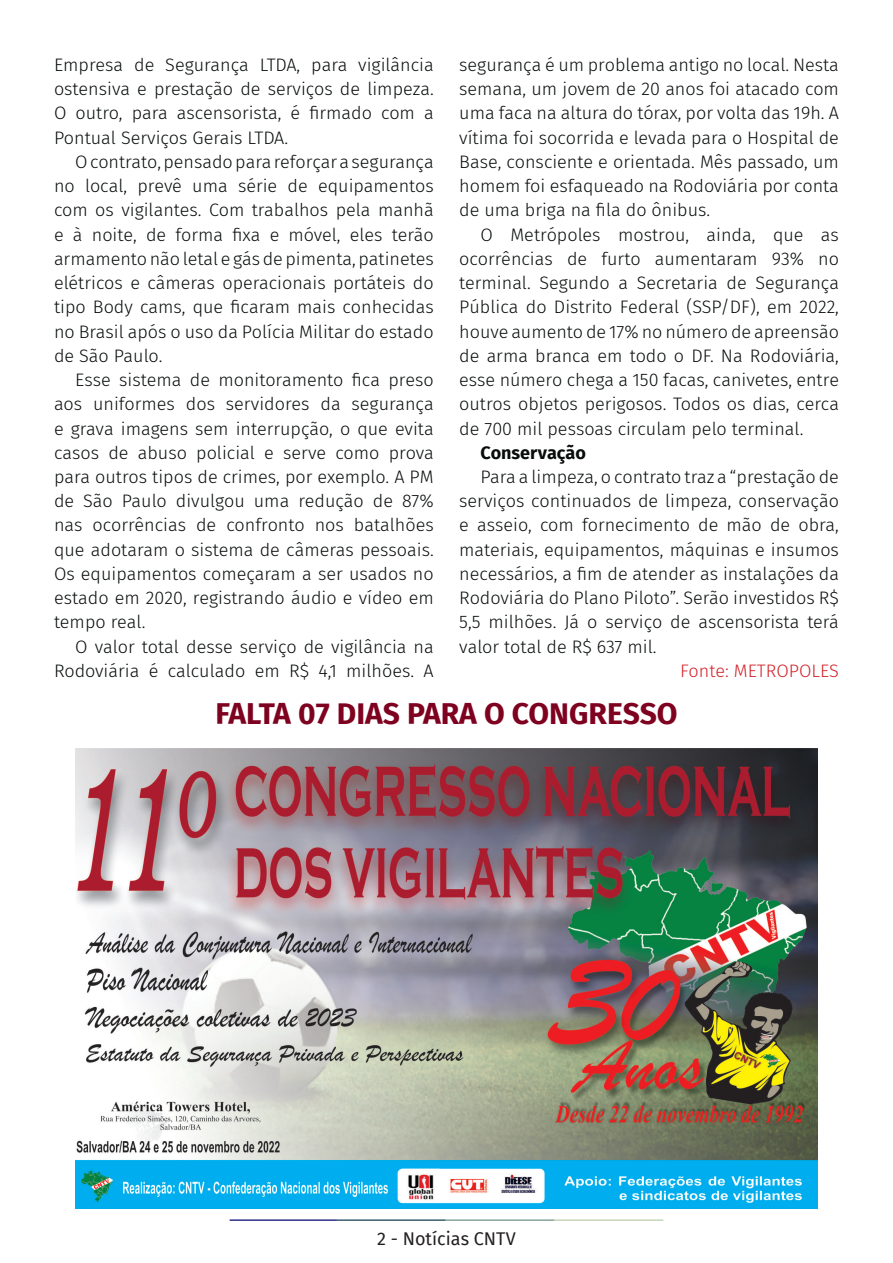
<style>
.page{position:relative;width:893px;height:1263px;background:#fff}
.page>*{position:absolute;margin:0;border:0;box-sizing:border-box;transform-origin:0 0}
.t1{font:700 30px "Fira Sans";color:#7e0220}
.t2{font:300 18px/24.3px "Fira Sans";color:#080d0b;text-align:justify}
.t3{font:300 18px "Fira Sans";color:#d1232a}
.t4{font:18px "Fira Sans";color:#231f20}
.t5{font:700 18px "Fira Sans";color:#080d0b}
</style>
<div class="page">
<hr style="left:230px;top:1219px;width:107px;height:2px;background:#2f3088">
<hr style="left:337px;top:1219px;width:109px;height:2px;background:#3a5f6d">
<hr style="left:446px;top:1219px;width:109px;height:2px;background:#87a59a">
<hr style="left:555px;top:1219px;width:108px;height:2px;background:#c6d5b7">
<img style="left:76px;top:748px;width:741px;height:461px">
<p class="t2" style="left:54px;top:52px;width:381px">Empresa de Segurança LTDA, para vigilância ostensiva e prestação de serviços de limpeza.<br>O outro, para ascensorista, é firmado com a Pontual Serviços Gerais LTDA.</p>
<p class="t2" style="left:54px;top:149px;width:381px;text-indent:21px">O contrato, pensado para reforçar a segurança no local, prevê uma série de equipamentos com os vigilantes. Com trabalhos pela manhã e à noite, de forma fixa e móvel, eles terão armamento não letal e gás de pimenta, patinetes elétricos e câmeras operacionais portáteis do tipo Body cams, que ficaram mais conhecidas no Brasil após o uso da Polícia Militar do estado de São Paulo.</p>
<p class="t2" style="left:54px;top:367px;width:381px;text-indent:21px">Esse sistema de monitoramento fica preso aos uniformes dos servidores da segurança e grava imagens sem interrupção, o que evita casos de abuso policial e serve como prova para outros tipos de crimes, por exemplo. A PM de São Paulo divulgou uma redução de 87% nas ocorrências de confronto nos batalhões que adotaram o sistema de câmeras pessoais.<br>Os equipamentos começaram a ser usados no estado em 2020, registrando áudio e vídeo em tempo real.</p>
<p class="t2" style="left:54px;top:634px;width:381px;text-align:right">O valor total desse serviço de vigilância na<br>Rodoviária é calculado em R$ 4,1 milhões. A</p>
<p class="t2" style="left:459px;top:52px;width:381px">segurança é um problema antigo no local. Nesta semana, um jovem de 20 anos foi atacado com uma faca na altura do tórax, por volta das 19h. A vítima foi socorrida e levada para o Hospital de Base, consciente e orientada. Mês passado, um homem foi esfaqueado na Rodoviária por conta de uma briga na fila do ônibus.</p>
<p class="t2" style="left:459px;top:222px;width:381px;text-indent:21px">O Metrópoles mostrou, ainda, que as ocorrências de furto aumentaram 93% no terminal. Segundo a Secretaria de Segurança Pública do Distrito Federal (SSP/DF), em 2022, houve aumento de 17% no número de apreensão de arma branca em todo o DF. Na Rodoviária, esse número chega a 150 facas, canivetes, entre outros objetos perigosos. Todos os dias, cerca de 700 mil pessoas circulam pelo terminal.</p>
<p class="t5" style="left:480px;top:437px;width:107px">Conservação</p>
<p class="t2" style="left:459px;top:464px;width:381px;text-indent:21px">Para a limpeza, o contrato traz a “prestação de serviços continuados de limpeza, conservação e asseio, com fornecimento de mão de obra, materiais, equipamentos, máquinas e insumos necessários, a fim de atender as instalações da Rodoviária do Plano Piloto”. Serão investidos R$ 5,5 milhões. Já o serviço de ascensorista terá valor total de R$ 637 mil.</p>
<p class="t3" style="left:680px;top:658px;width:160px">Fonte: METROPOLES</p>
<p class="t1" style="left:215px;top:688px;width:464px">FALTA 07 DIAS PARA O CONGRESSO</p>
<p class="t4" style="left:377px;top:1225px;width:140px">2 - Notícias CNTV</p>
</div>
